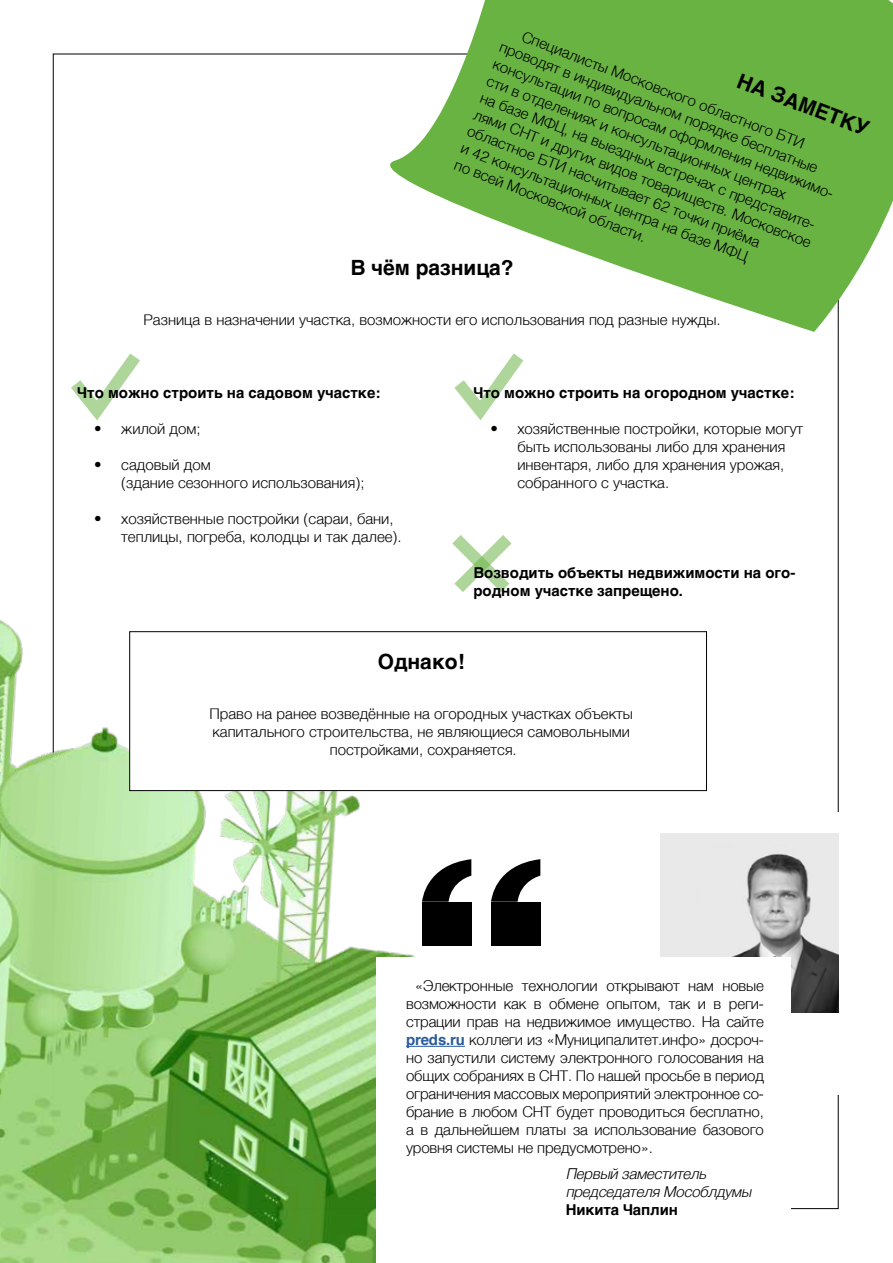
<style>
.page{position:relative;width:893px;height:1263px;background:#fff}
.page>*{position:absolute;margin:0;border:0;box-sizing:border-box;transform-origin:0 0}
.t1{font:700 21px "Helvetica";color:#000}
.t2{font:300 15px/18px "Helvetica";color:#000}
.t3{font:700 15px/18px "Helvetica";color:#000}
.t4{font:italic 300 15px/18px "Helvetica";letter-spacing:-.01em;color:#000}
.s1{font-weight:700;color:#275b9b}
</style>
<div class="page">
<img style="left:0;top:531px;width:707px;height:732px">
<svg style="left:336px;top:0;width:557px;height:332px;fill:#69b342"></svg>
<svg style="left:71px;top:353px;width:69px;height:68px"></svg>
<svg style="left:454px;top:353px;width:70px;height:68px"></svg>
<svg style="left:451px;top:533px;width:62px;height:61px"></svg>
<div style="left:130px;top:632px;width:576px;height:159px;background:#fff"></div>
<div style="left:129px;top:631px;width:578px;height:160px;border:1px solid #000"></div>
<div style="left:607px;top:812px;width:286px;height:283px;background:#fff"></div>
<img style="left:661px;top:833px;width:178px;height:179px">
<div style="left:491px;top:902px;width:49px;height:43px;background:#000"></div>
<svg style="left:491px;top:859px;width:49px;height:43px"></svg>
<div style="left:422px;top:902px;width:49px;height:43px;background:#000"></div>
<svg style="left:422px;top:859px;width:49px;height:43px"></svg>
<div style="left:376px;top:958px;width:414px;height:305px;background:#fff"></div>
<hr style="left:406px;top:1046px;width:59px;height:1px;background:#275b9b">
<p class="t2" style="left:510px;top:20px;width:367px;text-indent:17px;rotate:21deg">Специалисты Московского областного БТИ проводят в индивидуальном порядке бесплатные консультации по вопросам оформления недвижимо&shy;сти в отделениях и консультационных центрах<br>на базе МФЦ, на выездных встречах с представите&shy;лями СНТ и других видов товариществ. Московское областное БТИ насчитывает 62 точки приёма<br>и 42 консультационных центра на базе МФЦ<br>по всей Московской области.</p>
<h1 class="t1" style="left:744px;top:64px;width:140px;rotate:21deg">НА ЗАМЕТКУ</h1>
<h1 class="t1" style="left:350px;top:250px;width:165px">В чём разница?</h1>
<p class="t2" style="left:144px;top:310px;width:579px">Разница в назначении участка, возможности его использования под разные нужды.</p>
<p class="t3" style="left:77px;top:384px;width:305px">Что можно строить на садовом участке:</p>
<p class="t2" style="left:94px;top:419px;width:108px">• жилой дом;</p>
<p class="t2" style="left:121px;top:455px;width:245px;text-indent:-27px">• садовый дом<br>(здание сезонного использования);</p>
<p class="t2" style="left:121px;top:509px;width:282px;text-indent:-27px">• хозяйственные постройки (сараи, бани, теплицы, погреба, колодцы и так далее).</p>
<p class="t3" style="left:473px;top:384px;width:322px">Что можно строить на огородном участке:</p>
<p class="t2" style="left:517px;top:419px;width:287px;text-indent:-27px">• хозяйственные постройки, которые могут быть использованы либо для хранения инвентаря, либо для хранения урожая, собранного с участка.</p>
<p class="t3" style="left:473px;top:564px;width:324px">Возводить объекты недвижимости на ого&shy;родном участке запрещено.</p>
<h1 class="t1" style="left:378px;top:644px;width:88px">Однако!</h1>
<p class="t2" style="left:209px;top:704px;width:425px;text-align:center">Право на ранее возведённые на огородных участках объекты капитального строительства, не являющиеся самовольными постройками, сохраняется.</p>
<p class="t2" style="left:406px;top:976px;width:359px;text-align:justify;text-indent:9px">«Электронные технологии открывают нам новые возможности как в обмене опытом, так и в реги&shy;страции прав на недвижимое имущество. На сайте <span class="s1">preds.ru</span> коллеги из «Муниципалитет.инфо» досроч&shy;но запустили систему электронного голосования на общих собраниях в СНТ. По нашей просьбе в период ограничения массовых мероприятий электронное со&shy;брание в любом СНТ будет проводиться бесплатно, а в дальнейшем платы за использование базового уровня системы не предусмотрено».</p>
<p class="t4" style="left:566px;top:1164px;width:187px">Первый заместитель председателя Мособлдумы</p>
<p class="t3" style="left:566px;top:1201px;width:114px">Никита Чаплин</p>
</div>
